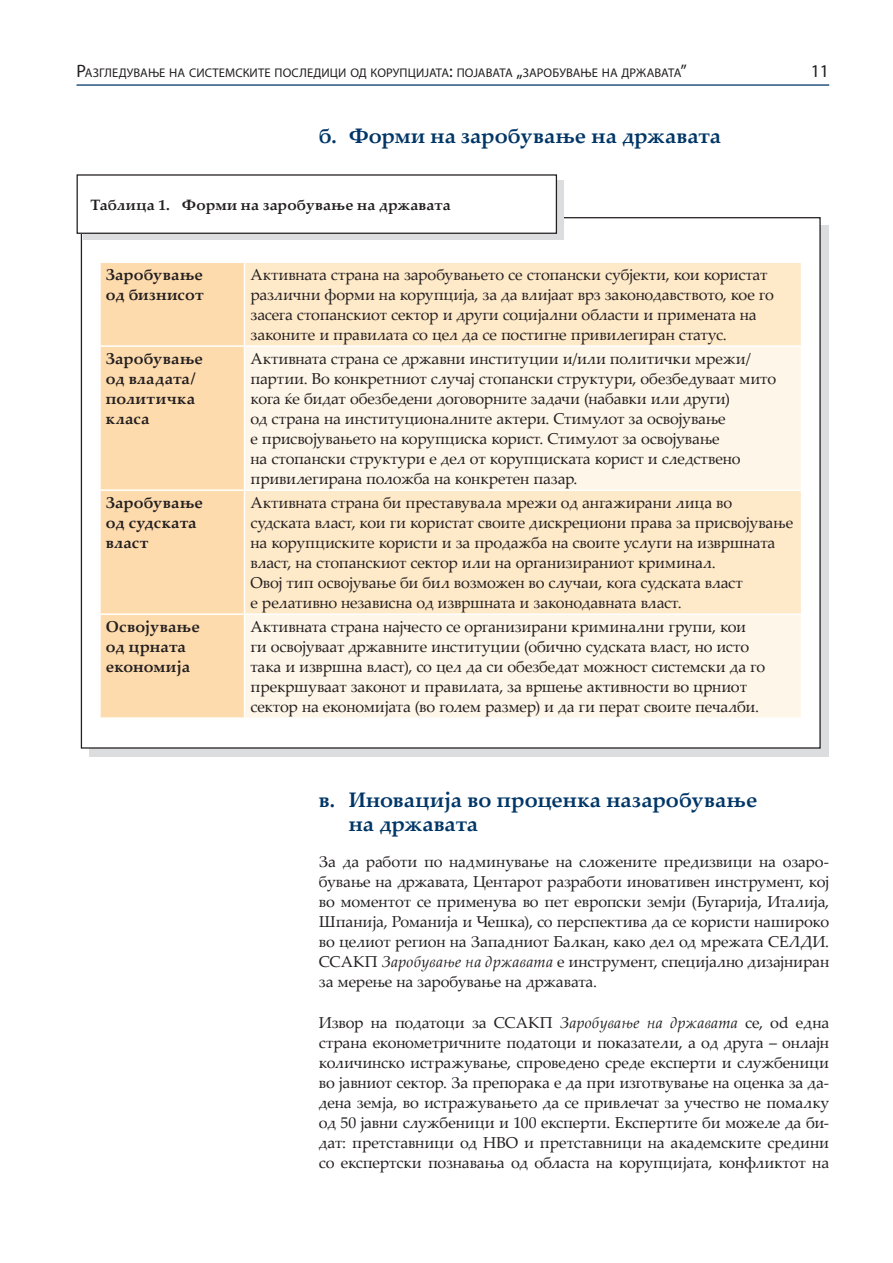
<style>
.page{position:relative;width:893px;height:1263px;background:#fff}
.page>*{position:absolute;margin:0;border:0;box-sizing:border-box;transform-origin:0 0}
.t1{font:700 21px/24.3px "Palatino Linotype";letter-spacing:.005em;color:#003667}
.t2{font:18px "Myriad Pro";color:#231f20}
.t3{font:15.75px/20.1px "Palatino Linotype";letter-spacing:-.01em;color:#231f20}
.t4{font:700 15.75px/20.1px "Palatino Linotype";letter-spacing:.01em;color:#231f20}
.t5{font:700 15px "Palatino Linotype";letter-spacing:.01em;color:#231f20}
.t6{font:12.6px "Myriad Pro";letter-spacing:.005em;color:#231f20}
.s1{font-size:18px}
.s2{font-style:italic}
</style>
<div class="page">
<hr style="left:77px;top:84px;width:752px;height:2px;background:#003667">
<svg style="left:89px;top:226px;width:740px;height:531px;background:#ceced0"></svg>
<div style="left:81px;top:218px;width:739px;height:530px;background:#fff"></div>
<div style="left:83px;top:180px;width:480px;height:59px;background:#dcdddf"></div>
<div style="left:77px;top:175px;width:479px;height:58px;background:#fff"></div>
<div style="left:77px;top:174px;width:480px;height:60px;border:1px solid #231f20"></div>
<div style="left:101px;top:263px;width:143px;height:454px;background:#fedbad"></div>
<div style="left:245px;top:263px;width:556px;height:82px;background:#fee9c9"></div>
<svg style="left:245px;top:347px;width:556px;height:370px;background:#fef1dd"></svg>
<hr style="left:99px;top:345px;width:145px;height:2px;background:#fff">
<hr style="left:99px;top:489px;width:145px;height:2px;background:#fff">
<hr style="left:244px;top:489px;width:558px;height:2px;background:#fff">
<hr style="left:99px;top:613px;width:145px;height:2px;background:#fff">
<hr style="left:244px;top:613px;width:558px;height:2px;background:#fff">
<p class="t6" style="left:77px;top:65px;width:612px"><span class="s1">Р</span>азгледување на системските последици од корупцијата<span class="s1">:</span> појавата <span class="s1">„</span>заробување на државата<span class="s1">”</span></p>
<p class="t2" style="left:811px;top:60px;width:20px">11</p>
<h1 class="t1" style="left:319px;top:123px;width:403px">б. Форми на заробување на државата</h1>
<p class="t5" style="left:91px;top:194px;width:362px">Таблица 1. Форми на заробување на државата</p>
<p class="t4" style="left:106px;top:264px;width:99px">Заробување од бизнисот</p>
<p class="t3" style="left:250px;top:264px;width:525px">Активната страна на заробувањето се стопански субјекти, кои користат различни форми на корупција, за да влијаат врз законодавството, кое го засега стопанскиот сектор и други социјални области и примената на законите и правилата со цел да се постигне привилегиран статус.</p>
<p class="t4" style="left:106px;top:348px;width:99px">Заробување од владата/ политичка класа</p>
<p class="t3" style="left:250px;top:348px;width:527px">Активната страна се државни институции и/или политички мрежи/ партии. Во конкретниот случај стопански структури, обезбедуваат мито кога ќе бидат обезбедени договорните задачи (набавки или други)<br>од страна на институционалните актери. Стимулот за освојување<br>е присвојувањето на корупциска корист. Стимулот за освојување<br>на стопански структури е дел от корупциската корист и следствено привилегирана положба на конкретен пазар.</p>
<p class="t4" style="left:106px;top:492px;width:99px">Заробување од судската власт</p>
<p class="t3" style="left:250px;top:492px;width:544px">Активната страна би преставувала мрежи од ангажирани лица во судската власт, кои ги користат своите дискрециони права за присвојување на корупциските користи и за продажба на своите услуги на извршната власт, на стопанскиот сектор или на организираниот криминал.<br>Овој тип освојување би бил возможен во случаи, кога судската власт<br>е релативно независна од извршната и законодавната власт.</p>
<p class="t4" style="left:106px;top:616px;width:95px">Освојување од црната економија</p>
<p class="t3" style="left:250px;top:616px;width:516px">Активната страна најчесто се организирани криминални групи, кои ги освојуваат државните институции (обично судската власт, но исто така и извршна власт), со цел да си обезбедат можност системски да го прекршуваат законот и правилата, за вршење активности во црниот сектор на економијата (во голем размер) и да ги перат своите печалби.</p>
<h1 class="t1" style="left:349px;top:786px;width:410px;text-indent:-30px">в. Иновација во проценка назаробување на државата</h1>
<p class="t3" style="left:319px;top:851px;width:512px;text-align:justify">За да работи по надминување на сложените предизвици на озаро&shy;бување на државата, Центарот разработи иновативен инструмент, кој во моментот се применува во пет европски земји (Бугарија, Италија, Шпанија, Романија и Чешка), со перспектива да се користи нашироко во целиот регион на Западниот Балкан, како дел од мрежата СЕЛДИ.<br>ССАКП <span class="s2">Заробување на државата</span> е инструмент, специјално дизајниран за мерење на заробување на државата.</p>
<p class="t3" style="left:319px;top:1011px;width:512px;text-align:justify">Извор на податоци за ССАКП <span class="s2">Заробување на државата</span> се, оd една страна економетричните податоци и показатели, а од друга – онлајн количинско истражување, спроведено среде експерти и службеници во јавниот сектор. За препорака е да при изготвување на оценка за да&shy;дена земја, во истражувањето да се привлечат за учество не помалку од 50 јавни службеници и 100 експерти. Експертите би можеле да би&shy;дат: претстав-ници од НВО и претставници на академските средини со експертски познавања од областа на корупцијата, конфликтот на</p>
</div>
